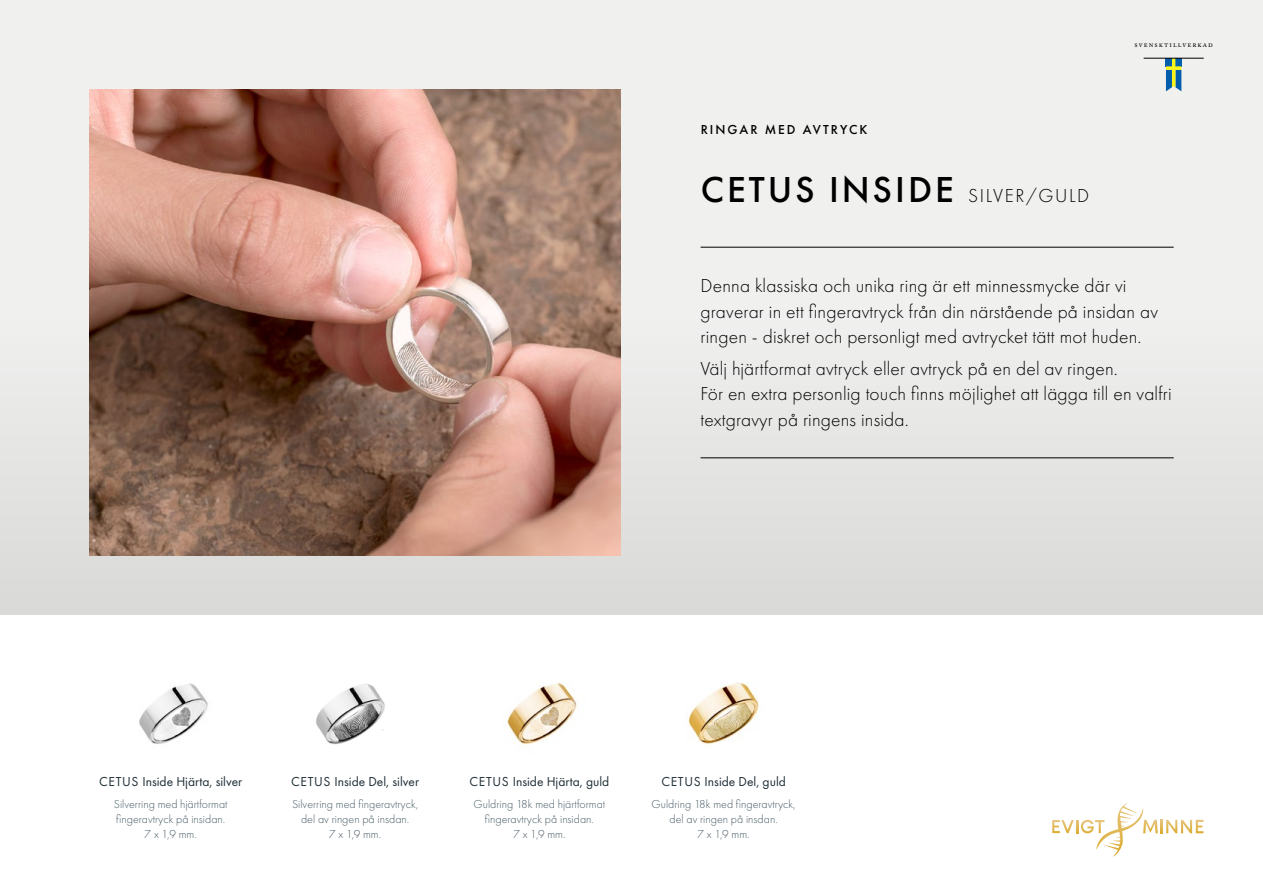
<style>
.page{position:relative;width:1263px;height:893px;background:#fff}
.page>*{position:absolute;margin:0;border:0;box-sizing:border-box;transform-origin:0 0}
.t1{font:500 37.5px "Futura PT";letter-spacing:.08em;color:#000}
.t2{font:300 19.5px/25.5px "Futura PT";letter-spacing:.01em;color:#000}
.t3{font:13.5px "Futura PT";color:#1f2e36}
.t4{font:500 13.5px "Futura PT";letter-spacing:.15em;color:#000}
.t5{font:300 12px/15px "Futura PT";color:#475a65;text-align:center}
.t6{font:7.95px "Adobe Caslon Pro";letter-spacing:.13em;color:#000}
.s1{font-weight:300;font-size:19.5px}
</style>
<div class="page">
<div style="left:0;top:0;width:1263px;height:614px;background:linear-gradient(to bottom,#f6f5f5,#dedfdd)"></div>
<svg style="left:1052px;top:803px;width:151px;height:54px"></svg>
<svg style="left:1166px;top:59px;width:15px;height:32px"></svg>
<hr style="left:1143px;top:58px;width:61px;height:1px;background:#000">
<hr style="left:701px;top:247px;width:473px;height:1px;background:#000">
<hr style="left:701px;top:457px;width:473px;height:1px;background:#000">
<img style="left:89px;top:89px;width:532px;height:466px">
<img style="left:139px;top:683px;width:69px;height:61px">
<img style="left:316px;top:684px;width:69px;height:60px">
<img style="left:688px;top:682px;width:71px;height:63px">
<img style="left:507px;top:683px;width:70px;height:62px">
<p class="t4" style="left:701px;top:121px;width:168px">RINGAR MED AVTRYCK</p>
<h1 class="t1" style="left:701px;top:167px;width:390px">CETUS INSIDE <span class="s1">SILVER/GULD</span></h1>
<p class="t6" style="left:1134px;top:40px;width:80px">svensktillverkad</p>
<p class="t2" style="left:701px;top:273px;width:459px">Denna klassiska och unika ring är ett minnessmycke där vi graverar in ett fingeravtryck från din närstående på insidan av ringen - diskret och personligt med avtrycket tätt mot huden.</p>
<p class="t2" style="left:701px;top:355px;width:472px">Välj hjärtformat avtryck eller avtryck på en del av ringen.<br>För en extra personlig touch finns möjlighet att lägga till en valfri textgravyr på ringens insida.</p>
<p class="t3" style="left:99px;top:774px;width:145px">CETUS Inside Hjärta, silver</p>
<p class="t5" style="left:114px;top:796px;width:115px">Silverring med hjärtformat fingeravtryck på insidan.<br>7 x 1,9 mm.</p>
<p class="t3" style="left:291px;top:774px;width:129px">CETUS Inside Del, silver</p>
<p class="t5" style="left:292px;top:796px;width:128px">Silverring med fingeravtryck, del av ringen på insdan.<br>7 x 1,9 mm.</p>
<p class="t3" style="left:469px;top:774px;width:141px">CETUS Inside Hjärta, guld</p>
<p class="t5" style="left:474px;top:796px;width:133px">Guldring 18k med hjärtformat fingeravtryck på insidan.<br>7 x 1,9 mm.</p>
<p class="t3" style="left:661px;top:774px;width:126px">CETUS Inside Del, guld</p>
<p class="t5" style="left:652px;top:796px;width:146px">Guldring 18k med fingeravtryck, del av ringen på insdan.<br>7 x 1,9 mm.</p>
</div>
